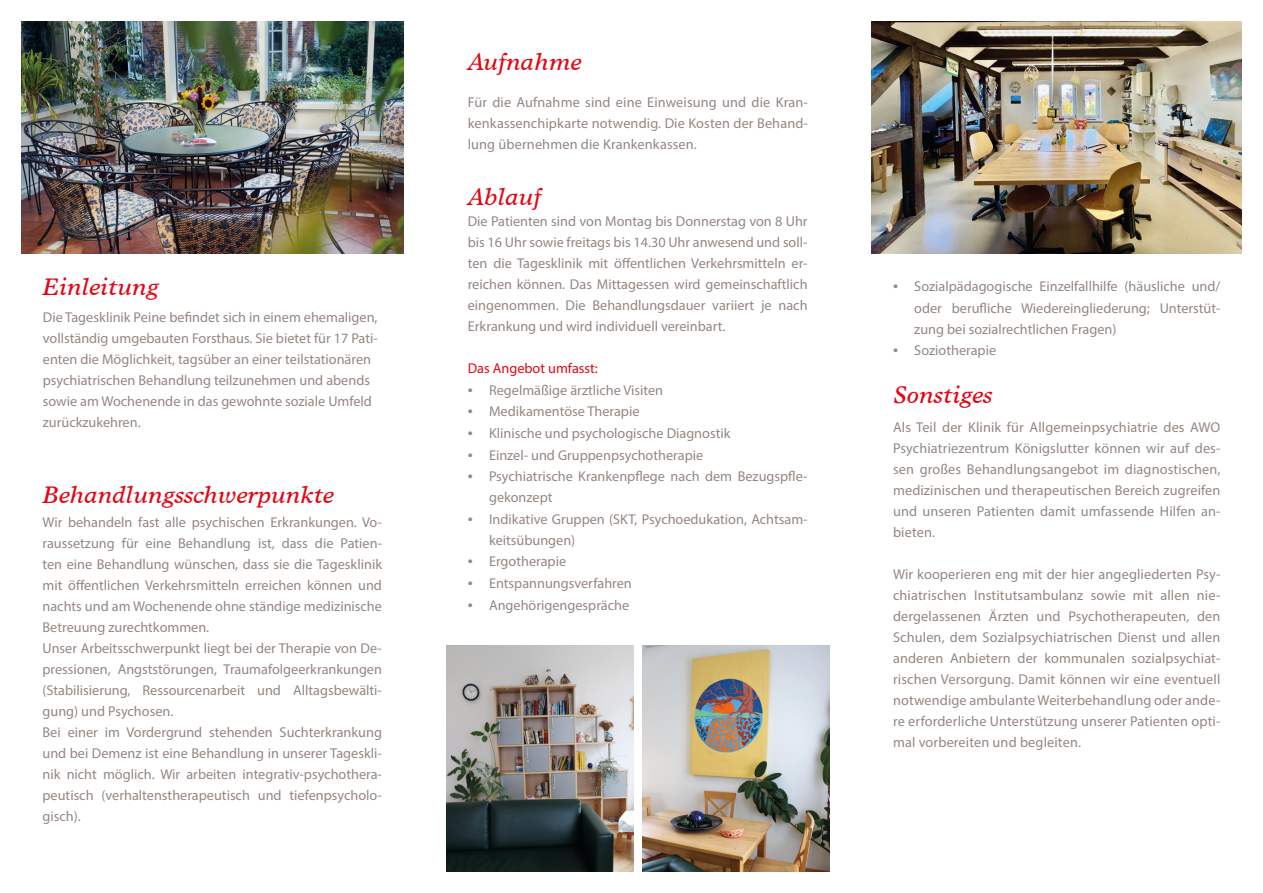
<style>
.page{position:relative;width:1263px;height:893px;background:#fff}
.page>*{position:absolute;margin:0;border:0;box-sizing:border-box;transform-origin:0 0}
.t1{font:italic 24px "Times Europa";color:#e30614}
.t2{font:14.25px/21px "Myriad Pro";color:#938782;text-align:justify}
.t3{font:14.25px "Myriad Pro";color:#e30614}
.s1{font-size:18px}
</style>
<div class="page">
<img style="left:21px;top:21px;width:383px;height:232px">
<img style="left:872px;top:21px;width:370px;height:232px">
<img style="left:642px;top:645px;width:187px;height:227px">
<img style="left:446px;top:645px;width:187px;height:227px">
<h1 class="t1" style="left:43px;top:272px;width:117px">Einleitung</h1>
<p class="t2" style="left:43px;top:307px;width:336px;text-align:left">Die Tagesklinik Peine befindet sich in einem ehemaligen, vollständig umgebauten Forsthaus. Sie bietet für 17 Pati&shy;enten die Möglichkeit, tagsüber an einer teilstationären psychiatrischen Behandlung teilzunehmen und abends sowie am Wochenende in das gewohnte soziale Umfeld zurückzukehren.</p>
<h1 class="t1" style="left:43px;top:480px;width:292px">Behandlungsschwerpunkte</h1>
<p class="t2" style="left:43px;top:511px;width:341px;text-align:left">Wir behandeln fast alle psychischen Erkrankungen. Vo&shy;raussetzung für eine Behandlung ist, dass die Patien&shy;ten eine Behandlung wünschen, dass sie die Tagesklinik mit öffentlichen Verkehrsmitteln erreichen können und nachts und am Wochenende ohne ständige medizinische Betreuung zurechtkommen.<br>Unser Arbeitsschwerpunkt liegt bei der Therapie von De&shy;pressionen, Angststörungen, Traumafolgeerkrankungen (Stabilisierung, Ressourcenarbeit und Alltagsbewälti&shy;gung) und Psychosen.<br>Bei einer im Vordergrund stehenden Suchterkrankung und bei Demenz ist eine Behandlung in unserer Tageskli&shy;nik nicht möglich. Wir arbeiten integrativ-psychothera&shy;peutisch (verhaltenstherapeutisch und tiefenpsycholo&shy;gisch).</p>
<h1 class="t1" style="left:468px;top:48px;width:115px">Aufnahme</h1>
<p class="t2" style="left:468px;top:91px;width:342px">Für die Aufnahme sind eine Einweisung und die Kran&shy;kenkassenchipkarte notwendig. Die Kosten der Behand&shy;lung übernehmen die Krankenkassen.</p>
<h1 class="t1" style="left:468px;top:183px;width:75px">Ablauf</h1>
<p class="t2" style="left:468px;top:211px;width:341px">Die Patienten sind von Montag bis Donnerstag von 8 Uhr bis 16 Uhr sowie freitags bis 14.30 Uhr anwesend und soll&shy;ten die Tagesklinik mit öffentlichen Verkehrsmitteln er&shy;reichen können. Das Mittagessen wird gemeinschaftlich eingenommen. Die Behandlungsdauer variiert je nach Erkrankung und wird individuell vereinbart.</p>
<p class="t3" style="left:468px;top:360px;width:132px">Das Angebot umfasst:</p>
<p class="t2" style="left:468px;top:379px;width:197px"><span class="s1">•</span> Regelmäßige ärztliche Visiten</p>
<p class="t2" style="left:468px;top:401px;width:173px"><span class="s1">•</span> Medikamentöse Therapie</p>
<p class="t2" style="left:468px;top:423px;width:264px"><span class="s1">•</span> Klinische und psychologische Diagnostik</p>
<p class="t2" style="left:468px;top:444px;width:237px"><span class="s1">•</span> Einzel- und Gruppenpsychotherapie</p>
<p class="t2" style="left:489px;top:466px;width:320px;text-indent:-21px"><span class="s1">•</span> Psychiatrische Krankenpflege nach dem Bezugspfle&shy;gekonzept</p>
<p class="t2" style="left:489px;top:508px;width:320px;text-indent:-21px"><span class="s1">•</span> Indikative Gruppen (SKT, Psychoedukation, Achtsam&shy;keitsübungen)</p>
<p class="t2" style="left:468px;top:551px;width:100px"><span class="s1">•</span> Ergotherapie</p>
<p class="t2" style="left:468px;top:573px;width:166px"><span class="s1">•</span> Entspannungsverfahren</p>
<p class="t2" style="left:468px;top:594px;width:163px"><span class="s1">•</span> Angehörigengespräche</p>
<p class="t2" style="left:914px;top:275px;width:308px;text-indent:-21px"><span class="s1">•</span> Sozialpädagogische Einzelfallhilfe (häusliche und/ oder berufliche Wiedereingliederung; Unterstüt&shy;zung bei sozialrechtlichen Fragen)</p>
<p class="t2" style="left:893px;top:340px;width:105px"><span class="s1">•</span> Soziotherapie</p>
<h1 class="t1" style="left:893px;top:381px;width:101px">Sonstiges</h1>
<p class="t2" style="left:893px;top:416px;width:329px">Als Teil der Klinik für Allgemeinpsychiatrie des AWO Psychiatriezentrum Königslutter können wir auf des&shy;sen großes Behandlungsangebot im diagnostischen, medizinischen und therapeutischen Bereich zugreifen und unseren Patienten damit umfassende Hilfen an&shy;bieten.</p>
<p class="t2" style="left:893px;top:564px;width:329px">Wir kooperieren eng mit der hier angegliederten Psy&shy;chiatrischen Institutsambulanz sowie mit allen nie&shy;dergelassenen Ärzten und Psychotherapeuten, den Schulen, dem Sozialpsychiatrischen Dienst und allen anderen Anbietern der kommunalen sozialpsychiat&shy;rischen Versorgung. Damit können wir eine eventuell notwendige ambulante Weiterbehandlung oder ande&shy;re erforderliche Unterstützung unserer Patienten opti&shy;mal vorbereiten und begleiten.</p>
</div>
